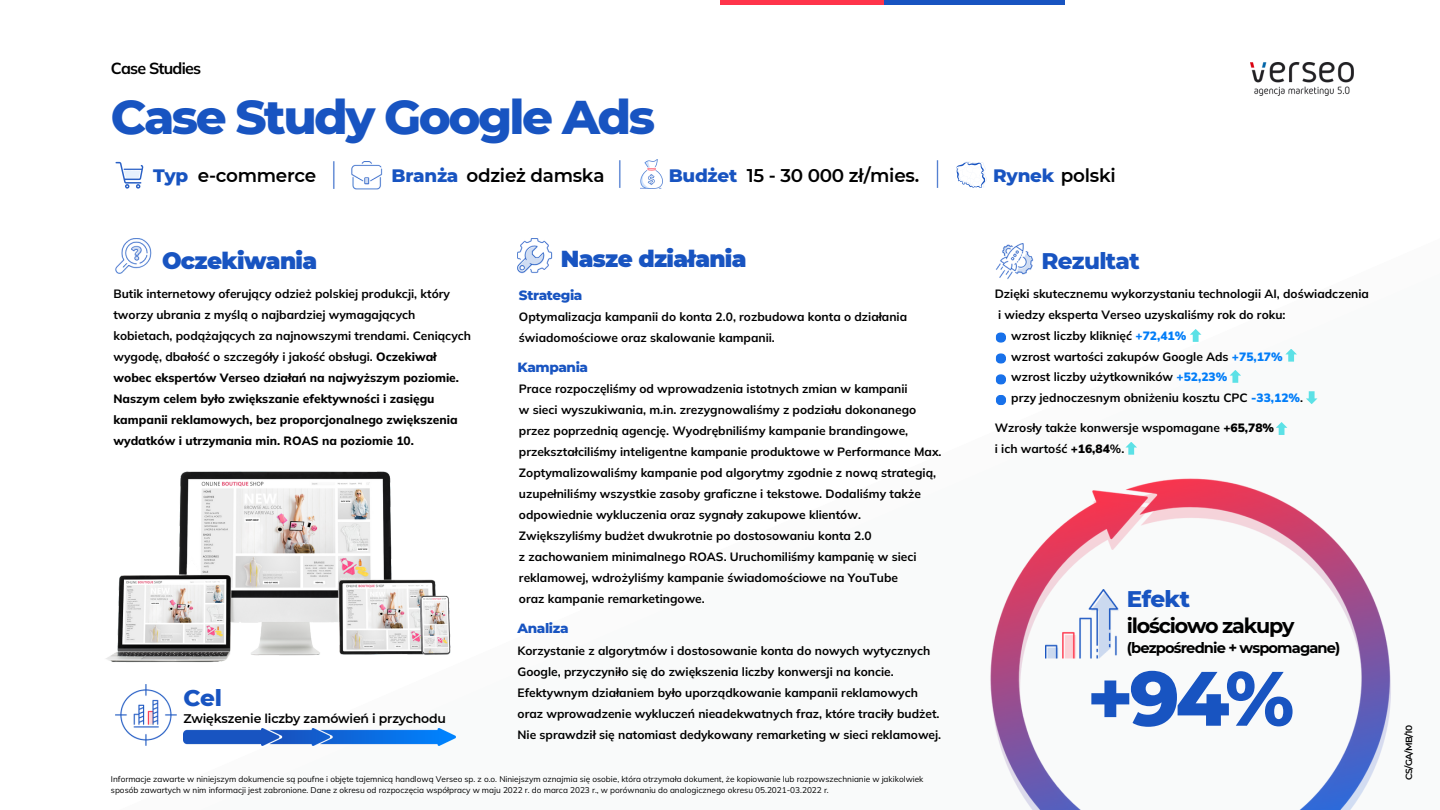
<style>
.page{position:relative;width:1440px;height:810px;background:#fff}
.page>*{position:absolute;margin:0;border:0;box-sizing:border-box;transform-origin:0 0}
.t1{font:800 76.9px "Montserrat";color:#1854c1}
.t2{font:800 48.3px "Montserrat";letter-spacing:-.055em;color:#1854c1}
.t3{font:200 29px "Montserrat";color:#1854c1}
.t4{font:900 23.1px "Montserrat";letter-spacing:-.03em;color:#1854c1}
.t5{font:800 23.1px "Montserrat";letter-spacing:-.03em;color:#1854c1}
.t6{font:700 20.7px "Montserrat";letter-spacing:-.06em;color:#000}
.t7{font:600 18.4px "Montserrat";letter-spacing:-.015em;color:#000}
.t8{font:800 18.4px "Montserrat";letter-spacing:-.015em;color:#1854c1}
.t9{font:700 16px "Mulish";letter-spacing:-.05em;color:#000}
.t10{font:700 14.7px "Montserrat";letter-spacing:-.06em;color:#000}
.t11{font:800 13.6px "Montserrat";letter-spacing:-.03em;color:#1854c1}
.t12{font:600 12.5px "Montserrat";letter-spacing:-.015em;color:#000}
.t13{font:700 12px/21px "Mulish";color:#000}
.t14{font:800 12px/21px "Mulish";color:#000}
.t15{font:600 9px "Montserrat";letter-spacing:-.06em;color:#000}
.t16{font:8.2px/11.3px "Mulish";color:#000}
.s1{font-weight:800;color:#1854c1}
.s2{font-weight:700}
.s3{font-weight:900;color:#027df8}
.s4{font-weight:900}
</style>
<div class="page">
<img style="left:996px;top:243px;width:37px;height:36px">
<img style="left:518px;top:239px;width:35px;height:35px">
<img style="left:115px;top:239px;width:37px;height:35px">
<img style="left:352px;top:162px;width:31px;height:28px">
<svg style="left:1230px;top:370px;width:11px;height:13px"></svg>
<svg style="left:1306px;top:391px;width:11px;height:13px"></svg>
<img style="left:640px;top:160px;width:22px;height:28px">
<svg style="left:115px;top:162px;width:28px;height:27px"></svg>
<svg style="left:956px;top:161px;width:31px;height:27px"></svg>
<img style="left:990px;top:478px;width:401px;height:332px">
<img style="left:1045px;top:590px;width:74px;height:68px">
<img style="left:115px;top:685px;width:61px;height:60px">
<img style="left:184px;top:729px;width:272px;height:16px">
<div style="left:720px;top:0;width:163px;height:5px;background:#ff344a"></div>
<div style="left:884px;top:0;width:180px;height:5px;background:#1854c1"></div>
<div style="left:996px;top:332px;width:10px;height:11px;background:#1871ea;border-radius:50%"></div>
<div style="left:996px;top:353px;width:10px;height:11px;background:#1871ea;border-radius:50%"></div>
<div style="left:996px;top:374px;width:10px;height:11px;background:#1871ea;border-radius:50%"></div>
<div style="left:996px;top:395px;width:10px;height:10px;background:#1871ea;border-radius:50%"></div>
<svg style="left:1276px;top:422px;width:11px;height:13px"></svg>
<svg style="left:1125px;top:442px;width:12px;height:13px"></svg>
<svg style="left:1285px;top:349px;width:12px;height:13px"></svg>
<svg style="left:1190px;top:329px;width:11px;height:13px"></svg>
<img style="left:106px;top:471px;width:345px;height:192px">
<img style="left:1250px;top:62px;width:104px;height:34px">
<p class="t9" style="left:111px;top:58px;width:92px">Case Studies</p>
<p class="t2" style="left:111px;top:87px;width:546px">Case Study Google Ads</p>
<p class="t8" style="left:153px;top:164px;width:37px">Typ</p>
<p class="t7" style="left:198px;top:164px;width:120px">e-commerce</p>
<p class="t3" style="left:330px;top:155px;width:10px">|</p>
<p class="t7" style="left:392px;top:164px;width:215px"><span class="s1">Branża</span> odzież damska</p>
<p class="t3" style="left:616px;top:153px;width:10px">|</p>
<p class="t8" style="left:669px;top:164px;width:70px">Budżet</p>
<p class="t7" style="left:747px;top:164px;width:174px">15 - 30 000 zł/mies.</p>
<p class="t3" style="left:934px;top:153px;width:10px">|</p>
<p class="t7" style="left:993px;top:164px;width:124px"><span class="s1">Rynek</span> polski</p>
<p class="t4" style="left:162px;top:247px;width:157px">Oczekiwania</p>
<p class="t4" style="left:561px;top:245px;width:187px">Nasze działania</p>
<p class="t5" style="left:1041px;top:247px;width:100px">Rezultat</p>
<p class="t14" style="left:113px;top:283px;width:359px"><span class="s2">Butik internetowy oferujący odzież polskiej produkcji, który tworzy ubrania z myślą o najbardziej wymagających kobietach, podążających za najnowszymi trendami. Ceniących wygodę, dbałość o szczegóły i jakość obsługi.</span> Oczekiwał wobec ekspertów Verseo działań na najwyższym poziomie.<br>Naszym celem było zwiększanie efektywności i zasięgu kampanii reklamowych, bez proporcjonalnego zwiększenia wydatków i utrzymania min. ROAS na poziomie 10.</p>
<p class="t5" style="left:184px;top:684px;width:40px">Cel</p>
<p class="t12" style="left:184px;top:711px;width:264px">Zwiększenie liczby zamówień i przychodu</p>
<p class="t11" style="left:519px;top:287px;width:65px">Strategia</p>
<p class="t13" style="left:519px;top:306px;width:390px">Optymalizacja kampanii do konta 2.0, rozbudowa konta o działania świadomościowe oraz skalowanie kampanii.</p>
<p class="t11" style="left:518px;top:359px;width:72px">Kampania</p>
<p class="t13" style="left:519px;top:378px;width:390px">Prace rozpoczęliśmy od wprowadzenia istotnych zmian w kampanii</p>
<p class="t13" style="left:519px;top:399px;width:399px">w sieci wyszukiwania, m.in. zrezygnowaliśmy z podziału dokonanego</p>
<p class="t13" style="left:519px;top:420px;width:424px">przez poprzednią agencję. Wyodrębniliśmy kampanie brandingowe, przekształciliśmy inteligentne kampanie produktowe w Performance Max.<br>Zoptymalizowaliśmy kampanie pod algorytmy zgodnie z nową strategią, uzupełniliśmy wszystkie zasoby graficzne i tekstowe. Dodaliśmy także odpowiednie wykluczenia oraz sygnały zakupowe klientów.<br>Zwiększyliśmy budżet dwukrotnie po dostosowaniu konta 2.0</p>
<p class="t13" style="left:519px;top:546px;width:399px">z zachowaniem minimalnego ROAS. Uruchomiliśmy kampanię w sieci reklamowej, wdrożyliśmy kampanie świadomościowe na YouTube</p>
<p class="t13" style="left:519px;top:588px;width:187px">oraz kampanie remarketingowe.</p>
<p class="t11" style="left:518px;top:620px;width:53px">Analiza</p>
<p class="t13" style="left:518px;top:640px;width:414px">Korzystanie z algorytmów i dostosowanie konta do nowych wytycznych<br>Google, przyczyniło się do zwiększenia liczby konwersji na koncie.<br>Efektywnym działaniem było uporządkowanie kampanii reklamowych</p>
<p class="t13" style="left:518px;top:703px;width:425px">oraz wprowadzenie wykluczeń nieadekwatnych fraz, które traciły budżet.<br>Nie sprawdził się natomiast dedykowany remarketing w sieci reklamowej.</p>
<p class="t16" style="left:111px;top:773px;width:814px">Informacje zawarte w niniejszym dokumencie są poufne i objęte tajemnicą handlową Verseo sp. z o.o. Niniejszym oznajmia się osobie, która otrzymała dokument, że kopiowanie lub rozpowszechnianie w jakikolwiek sposób zawartych w nim informacji jest zabronione. Dane z okresu od rozpoczęcia współpracy w maju 2022 r. do marca 2023 r., w porównaniu do analogicznego okresu 05.2021-03.2022 r.</p>
<p class="t13" style="left:995px;top:283px;width:376px">Dzięki skutecznemu wykorzystaniu technologii AI, doświadczenia</p>
<p class="t13" style="left:998px;top:304px;width:289px">i wiedzy eksperta Verseo uzyskaliśmy rok do roku:</p>
<p class="t13" style="left:1011px;top:325px;width:177px">wzrost liczby kliknięć <span class="s3">+72,41%</span></p>
<p class="t13" style="left:1011px;top:346px;width:273px">wzrost wartości zakupów Google Ads <span class="s3">+75,17%</span></p>
<p class="t13" style="left:1011px;top:366px;width:218px">wzrost liczby użytkowników <span class="s3">+52,23%</span></p>
<p class="t13" style="left:1011px;top:387px;width:293px">przy jednoczesnym obniżeniu kosztu CPC <span class="s3">-33,12%</span>.</p>
<p class="t13" style="left:995px;top:417px;width:281px">Wzrosły także konwersje wspomagane <span class="s4">+65,78%</span></p>
<p class="t13" style="left:995px;top:438px;width:131px">i ich wartość <span class="s4">+16,84</span>%.</p>
<p class="t5" style="left:1127px;top:584px;width:65px">Efekt</p>
<p class="t6" style="left:1127px;top:613px;width:169px">ilościowo zakupy</p>
<p class="t10" style="left:1127px;top:638px;width:215px">(bezpośrednie + wspomagane)</p>
<p class="t1" style="left:1087px;top:651px;width:209px">+94%</p>
<p class="t15" style="left:1403px;top:780px;width:57px;rotate:-90deg">CS/GA/MB/10</p>
</div>
